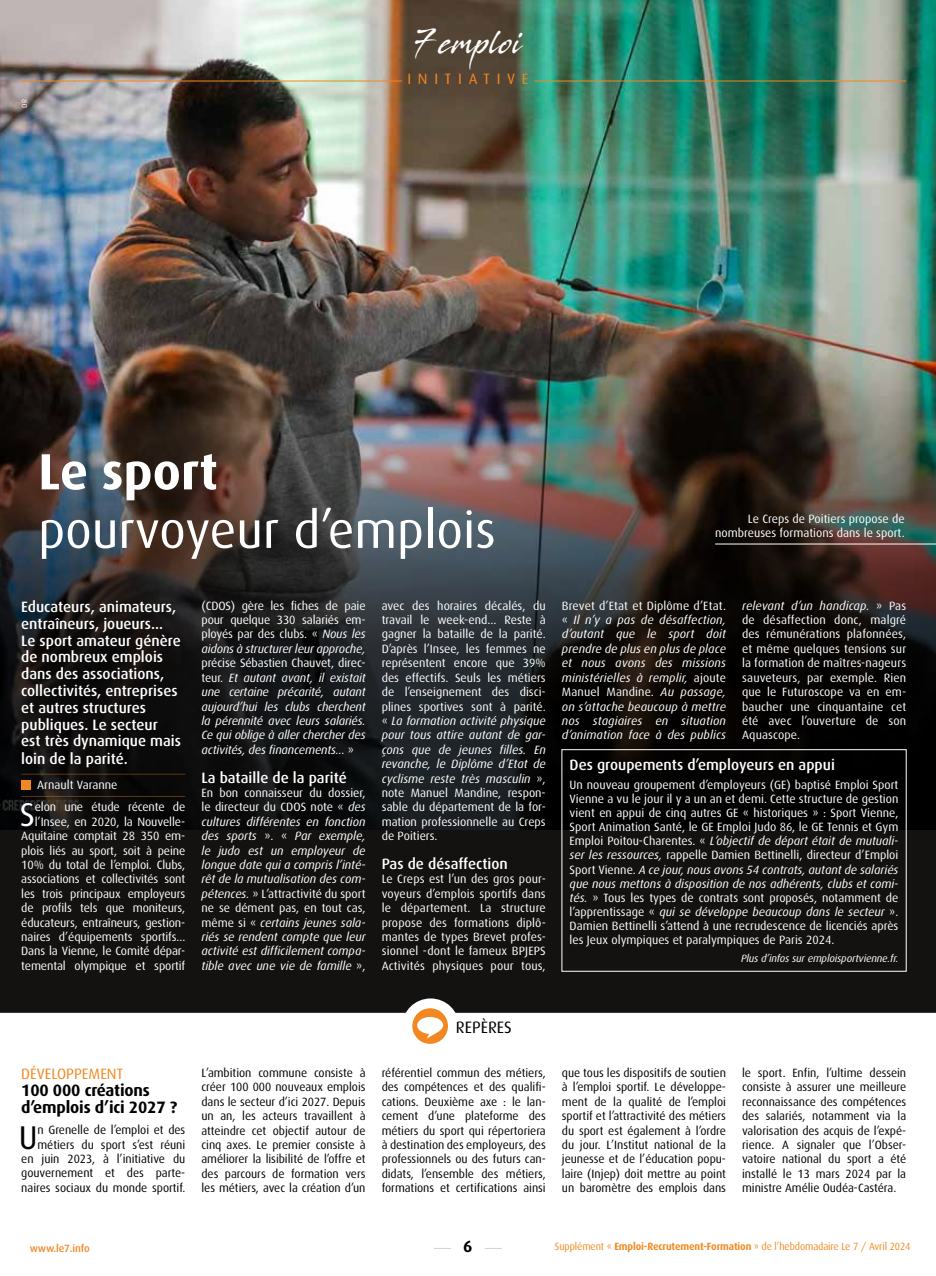
<style>
.page{position:relative;width:936px;height:1276px;background:#fff}
.page>*{position:absolute;margin:0;border:0;box-sizing:border-box;transform-origin:0 0}
.t1{font:51px "Dax";color:#fff}
.t2{font:700 51px "Dax";color:#fff}
.t3{font:33px "Dax";color:#fff}
.t4{font:33px "Dax";color:#000}
.t5{font:32.1px "Stingray";letter-spacing:.04em;color:#fff;scale:.74 1}
.t6{font:700 16.5px/16.8px "Dax";letter-spacing:-.01em;color:#000}
.t7{font:16.5px "Dax";color:#000}
.t8{font:500 15px/17px "Dax";color:#fff}
.t9{font:15px "Dax";color:#f18821}
.t10{font:15px "Dax";letter-spacing:.45em;color:#f18821}
.t11{font:12px/14.4px "Dax";letter-spacing:-.01em;color:#fff;text-align:justify}
.t12{font:12px/14.4px "Dax";letter-spacing:-.005em;color:#000;text-align:justify}
.t13{font:italic 12px/14.4px "Dax";color:#fff;text-align:justify}
.t14{font:10.5px "Dax";letter-spacing:-.01em;color:#f28a22;scale:.95 1}
.t15{font:italic 10.5px "Dax";letter-spacing:-.01em;color:#fff}
.t16{font:500 10.5px "Dax";letter-spacing:-.01em;color:#f18823}
.t17{font:7.5px "Dax";color:#fff}
.s1{font-style:italic}
.s2{font-style:normal}
.s3{font-weight:700}
</style>
<div class="page">
<img style="left:0;top:0;width:935px;height:361px">
<img style="left:0;top:361px;width:935px;height:651px">
<svg style="left:434px;top:1248px;width:17px;height:1px"></svg>
<svg style="left:485px;top:1248px;width:17px;height:1px"></svg>
<hr style="left:21px;top:774px;width:164px;height:1px;background:#f18821">
<div style="left:21px;top:780px;width:10px;height:9px;background:#f18821"></div>
<hr style="left:21px;top:796px;width:164px;height:1px;background:#f18821">
<hr style="left:21px;top:81px;width:381px;height:1px;background:#f18821">
<hr style="left:534px;top:81px;width:372px;height:1px;background:#f18821">
<div style="left:402px;top:998px;width:57px;height:55px;background:#fff;border-radius:50%"></div>
<svg style="left:412px;top:1008px;width:36px;height:36px"></svg>
<hr style="left:715px;top:544px;width:220px;height:1px;background:#fff">
<div style="left:561px;top:749px;width:345px;height:222px;border:1px solid #fff"></div>
<h3 class="t5" style="left:413px;top:21px;width:149px">7 emploi</h3>
<p class="t17" style="left:20px;top:108px;width:10px;rotate:-90deg">DR</p>
<p class="t10" style="left:407px;top:71px;width:123px">INITIATIVE</p>
<h1 class="t2" style="left:38px;top:443px;width:181px">Le sport</h1>
<h1 class="t1" style="left:38px;top:502px;width:459px">pourvoyeur d’emplois</h1>
<p class="t11" style="left:715px;top:512px;width:191px;line-height:13.5px;text-align:right">Le Creps de Poitiers propose de nombreuses formations dans le sport.</p>
<p class="t8" style="left:21px;top:598px;width:161px">Educateurs, animateurs, entraîneurs, joueurs...<br>Le sport amateur génère de nombreux emplois dans des associations, collectivités, entreprises et autres structures publiques. Le secteur<br>est très dynamique mais loin de la parité.</p>
<p class="t11" style="left:37px;top:777px;width:82px">Arnault Varanne</p>
<h2 class="t3" style="left:20px;top:796px;width:17px">S</h2>
<p class="t11" style="left:21px;top:800px;width:166px;text-align:right">elon une étude récente de l’Insee, en 2020, la Nouvelle-<br>Aquitaine comptait 28 350 em&shy;plois liés au sport, soit à peine<br>10% du total de l’emploi. Clubs, associations et collectivités sont les trois principaux employeurs de profils tels que moniteurs, éducateurs, entraîneurs, gestion&shy;naires d’équipements sportifs...<br>Dans la Vienne, le Comité dépar&shy;temental olympique et sportif</p>
<p class="t11" style="left:201px;top:598px;width:166px">(CDOS) gère les fiches de paie pour quelque 330 salariés em&shy;ployés par des clubs. « <span class="s1">Nous les aidons à structurer leur approche,</span></p>
<p class="t13" style="left:201px;top:656px;width:166px"><span class="s2">précise Sébastien Chauvet, direc&shy;teur.</span> Et autant avant, il existait une certaine précarité, autant aujourd’hui les clubs cherchent la pérennité avec leurs salariés.<br>Ce qui oblige à aller chercher des activités, des financements... <span class="s2">»</span></p>
<p class="t8" style="left:201px;top:769px;width:147px">La bataille de la parité</p>
<p class="t13" style="left:201px;top:785px;width:166px"><span class="s2">En bon connaisseur du dossier, le directeur du CDOS note «</span> des cultures différentes en fonction des sports <span class="s2">». «</span> Par exemple, le judo est un employeur de longue date qui a compris l’inté&shy;rêt de la mutualisation des com&shy;pétences. <span class="s2">» L’attractivité du sport ne se dément pas, en tout cas, même si «</span> certains jeunes sala&shy;riés se rendent compte que leur activité est difficilement compa&shy;tible avec une vie de famille <span class="s2">»,</span></p>
<p class="t11" style="left:381px;top:598px;width:166px">avec des horaires décalés, du travail le week-end... Reste à gagner la bataille de la parité.<br>D’après l’Insee, les femmes ne représentent encore que 39% des effectifs. Seuls les métiers de l’enseignement des disci&shy;plines sportives sont à parité. « <span class="s1">La formation activité physique pour tous attire autant de gar&shy;çons que de jeunes filles. En revanche, le Diplôme d’Etat de cyclisme reste très masculin</span> », note Manuel Mandine, respon&shy;sable du département de la for&shy;mation professionnelle au Creps de Poitiers.</p>
<p class="t8" style="left:381px;top:855px;width:128px">Pas de désaffection</p>
<p class="t11" style="left:381px;top:872px;width:166px">Le Creps est l’un des gros pour&shy;voyeurs d’emplois sportifs dans le département. La structure propose des formations diplô&shy;mantes de types Brevet profes&shy;sionnel -dont le fameux BPJEPS Activités physiques pour tous,</p>
<p class="t13" style="left:562px;top:598px;width:166px"><span class="s2">Brevet d’Etat et Diplôme d’Etat. «</span> Il n’y a pas de désaffection, d’autant que le sport doit prendre de plus en plus de place et nous avons des missions ministérielles à remplir, <span class="s2">ajoute Manuel Mandine.</span> Au passage, on s’attache beaucoup à mettre nos stagiaires en situation d’animation face à des publics</p>
<p class="t11" style="left:742px;top:598px;width:166px"><span class="s1">relevant d’un handicap.</span> » Pas de désaffection donc, malgré des rémunérations plafonnées, et même quelques tensions sur la formation de maîtres-nageurs sauveteurs, par exemple. Rien que le Futuroscope va en em&shy;baucher une cinquantaine cet été avec l’ouverture de son Aquascope.</p>
<p class="t8" style="left:569px;top:757px;width:267px">Des groupements d’employeurs en appui</p>
<p class="t11" style="left:569px;top:778px;width:330px">Un nouveau groupement d’employeurs (GE) baptisé Emploi Sport Vienne a vu le jour il y a un an et demi. Cette structure de gestion vient en appui de cinq autres GE « historiques » : Sport Vienne, Sport Animation Santé, le GE Emploi Judo 86, le GE Tennis et Gym Emploi Poitou-Charentes. « <span class="s1">L’objectif de départ était de mutuali&shy;ser les ressources,</span> rappelle Damien Bettinelli, directeur d’Emploi Sport Vienne. <span class="s1">A ce jour, nous avons 54 contrats, autant de salariés que nous mettons à disposition de nos adhérents, clubs et comi&shy;tés.</span> » Tous les types de contrats sont proposés, notamment de l’apprentissage « <span class="s1">qui se développe beaucoup dans le secteur</span> ».<br>Damien Bettinelli s’attend à une recrudescence de licenciés après les Jeux olympiques et paralympiques de Paris 2024.</p>
<p class="t15" style="left:741px;top:952px;width:159px">Plus d’infos sur emploisportvienne.fr.</p>
<h3 class="t7" style="left:456px;top:1017px;width:58px">REPÈRES</h3>
<p class="t9" style="left:21px;top:1066px;width:103px">DÉVELOPPEMENT</p>
<h3 class="t6" style="left:21px;top:1082px;width:157px">100 000 créations d’emplois d’ici 2027 ?</h3>
<h2 class="t4" style="left:19px;top:1118px;width:20px">U</h2>
<p class="t12" style="left:21px;top:1123px;width:166px;text-align:right">n Grenelle de l’emploi et des métiers du sport s’est réuni<br>en juin 2023, à l’initiative du gouvernement et des parte&shy;naires sociaux du monde sportif.</p>
<p class="t12" style="left:201px;top:1065px;width:166px">L’ambition commune consiste à créer 100 000 nouveaux emplois dans le secteur d’ici 2027. Depuis un an, les acteurs travaillent à atteindre cet objectif autour de cinq axes. Le premier consiste à améliorer la lisibilité de l’offre et des parcours de formation vers les métiers, avec la création d’un</p>
<p class="t12" style="left:381px;top:1065px;width:166px">référentiel commun des métiers, des compétences et des qualifi&shy;cations. Deuxième axe : le lan&shy;cement d’une plateforme des métiers du sport qui répertoriera à destination des employeurs, des professionnels ou des futurs can&shy;didats, l’ensemble des métiers, formations et certifications ainsi</p>
<p class="t12" style="left:562px;top:1065px;width:166px">que tous les dispositifs de soutien à l’emploi sportif. Le développe&shy;ment de la qualité de l’emploi sportif et l’attractivité des métiers du sport est également à l’ordre du jour. L’Institut national de la jeunesse et de l’éducation popu&shy;laire (Injep) doit mettre au point un baromètre des emplois dans</p>
<p class="t12" style="left:742px;top:1065px;width:166px">le sport. Enfin, l’ultime dessein consiste à assurer une meilleure reconnaissance des compétences des salariés, notamment via la valorisation des acquis de l’expé&shy;rience. A signaler que l’Obser&shy;vatoire national du sport a été installé le 13 mars 2024 par la ministre Amélie Oudéa-Castéra.</p>
<p class="t16" style="left:30px;top:1242px;width:62px">www.le7.info</p>
<h3 class="t6" style="left:463px;top:1238px;width:11px">6</h3>
<p class="t14" style="left:555px;top:1240px;width:375px">Supplément « <span class="s3">Emploi-Recrutement-Formation</span> » de l’hebdomadaire Le 7 / Avril 2024</p>
</div>
